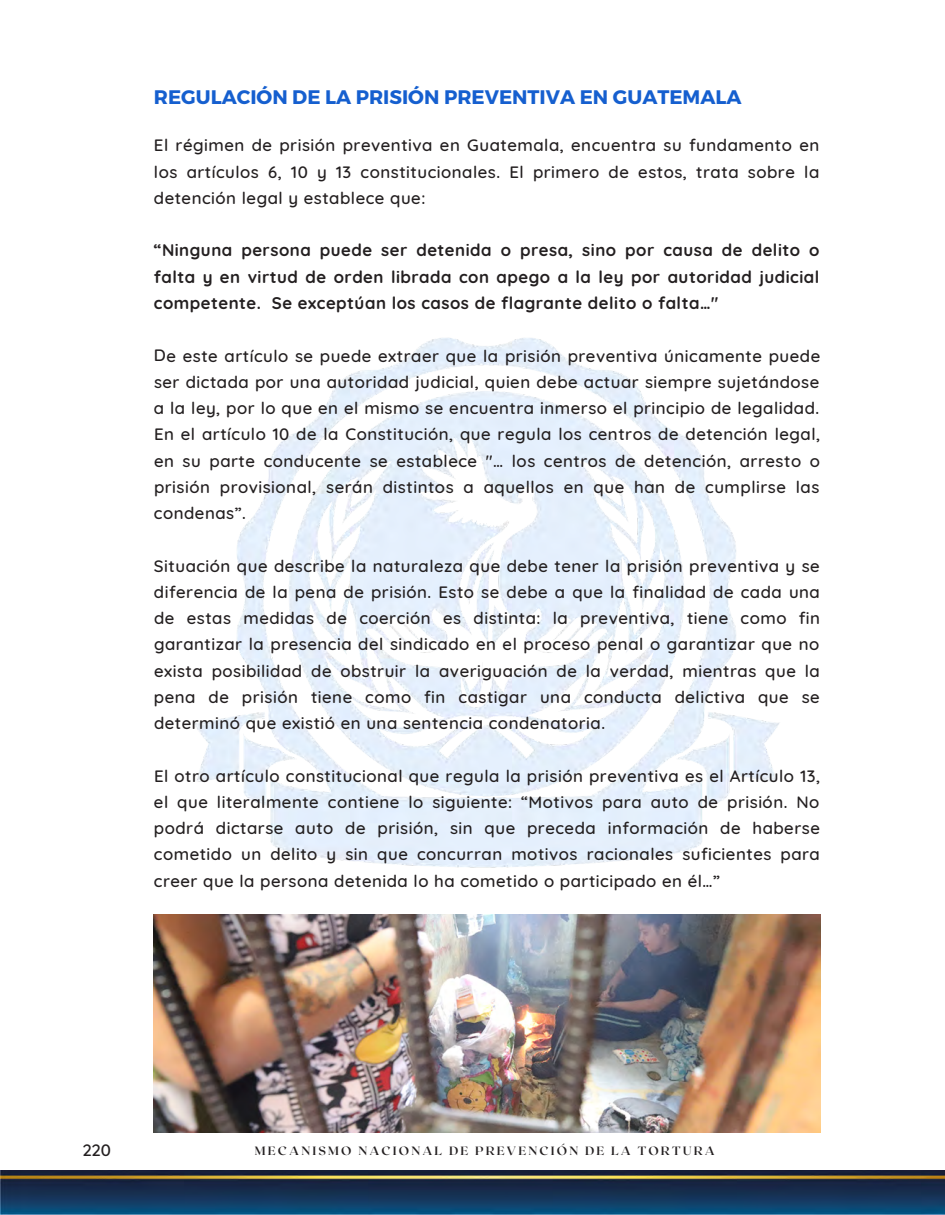
<style>
.page{position:relative;width:945px;height:1215px;background:#fff}
.page>*{position:absolute;margin:0;border:0;box-sizing:border-box;transform-origin:0 0}
.t1{font:700 19.65px "Montserrat";color:#155fcf}
.t2{font:500 16.8px/26.2px "Quicksand";letter-spacing:.03em;color:#231f20;text-align:justify}
.t3{font:700 16.8px/26.2px "Quicksand";letter-spacing:.03em;color:#231f20;text-align:justify}
.t4{font:700 12px "Roxborough CF";letter-spacing:.18em;color:#231f20}
</style>
<div class="page">
<img style="left:193px;top:337px;width:586px;height:531px">
<img style="left:154px;top:915px;width:666px;height:218px">
<img style="left:0;top:1170px;width:945px;height:45px">
<p class="t1" style="left:154px;top:85px;width:589px">REGULACIÓN DE LA PRISIÓN PREVENTIVA EN GUATEMALA</p>
<p class="t2" style="left:154px;top:131px;width:667px">El régimen de prisión preventiva en Guatemala, encuentra su fundamento en los artículos 6, 10 y 13 constitucionales. El primero de estos, trata sobre la detención legal y establece que:</p>
<p class="t3" style="left:154px;top:236px;width:667px">“Ninguna persona puede ser detenida o presa, sino por causa de delito o falta y en virtud de orden librada con apego a la ley por autoridad judicial competente. Se exceptúan los casos de flagrante delito o falta…"</p>
<p class="t2" style="left:154px;top:341px;width:668px">De este artículo se puede extraer que la prisión preventiva únicamente puede ser dictada por una autoridad judicial, quien debe actuar siempre sujetándose a la ley, por lo que en el mismo se encuentra inmerso el principio de legalidad.<br>En el artículo 10 de la Constitución, que regula los centros de detención legal, en su parte conducente se establece "… los centros de detención, arresto o prisión provisional, serán distintos a aquellos en que han de cumplirse las condenas”.</p>
<p class="t2" style="left:154px;top:551px;width:668px">Situación que describe la naturaleza que debe tener la prisión preventiva y se diferencia de la pena de prisión. Esto se debe a que la finalidad de cada una de estas medidas de coerción es distinta: la preventiva, tiene como fin garantizar la presencia del sindicado en el proceso penal o garantizar que no exista posibilidad de obstruir la averiguación de la verdad, mientras que la pena de prisión tiene como fin castigar una conducta delictiva que se determinó que existió en una sentencia condenatoria.</p>
<p class="t2" style="left:154px;top:761px;width:668px">El otro artículo constitucional que regula la prisión preventiva es el Artículo 13, el que literalmente contiene lo siguiente: “Motivos para auto de prisión. No podrá dictarse auto de prisión, sin que preceda información de haberse cometido un delito y sin que concurran motivos racionales suficientes para creer que la persona detenida lo ha cometido o participado en él…”</p>
<p class="t2" style="left:82px;top:1135px;width:30px">220</p>
<p class="t4" style="left:255px;top:1143px;width:462px">MECANISMO NACIONAL DE PREVENCIÓN DE LA TORTURA</p>
</div>
